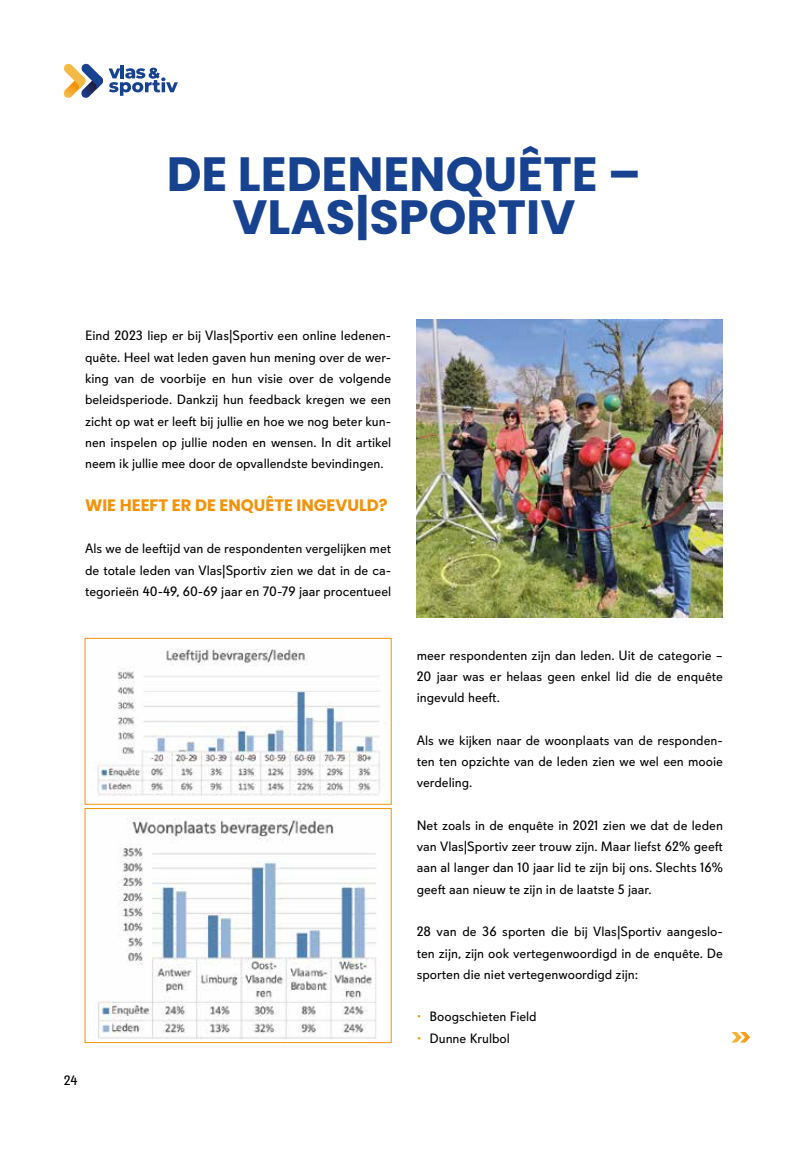
<style>
.page{position:relative;width:808px;height:1149px;background:#fff}
.page>*{position:absolute;margin:0;border:0;box-sizing:border-box;transform-origin:0 0}
.t1{font:700 48px/42.6px "Poppins";color:#174290;text-align:center}
.t2{font:700 16.5px "Poppins";color:#f39207}
.t3{font:13.5px/21.3px "Davis Sans";color:#000;text-align:justify}
.s1{color:#f39207}
</style>
<div class="page">
<img style="left:86px;top:90px;width:10px;height:8px">
<img style="left:64px;top:90px;width:22px;height:8px">
<svg style="left:64px;top:64px;width:39px;height:26px"></svg>
<svg style="left:109px;top:65px;width:69px;height:31px"></svg>
<img style="left:98px;top:818px;width:279px;height:221px">
<img style="left:97px;top:648px;width:284px;height:148px">
<div style="left:85px;top:638px;width:306px;height:166px;border:1px solid #f39207"></div>
<img style="left:417px;top:319px;width:306px;height:298px">
<svg style="left:731px;top:1032px;width:19px;height:10px"></svg>
<h1 class="t1" style="left:167px;top:153px;width:476px">DE LEDENENQUÊTE –<br>VLAS|SPORTIV</h1>
<p class="t3" style="left:85px;top:325px;width:308px">Eind 2023 liep er bij Vlas|Sportiv een online ledenen&shy;quête. Heel wat leden gaven hun mening over de wer&shy;king van de voorbije en hun visie over de volgende beleidsperiode. Dankzij hun feedback kregen we een zicht op wat er leeft bij jullie en hoe we nog beter kun&shy;nen inspelen op jullie noden en wensen. In dit artikel neem ik jullie mee door de opvallendste bevindingen.</p>
<p class="t2" style="left:85px;top:495px;width:304px">WIE HEEFT ER DE ENQUÊTE INGEVULD?</p>
<p class="t3" style="left:85px;top:538px;width:308px">Als we de leeftijd van de respondenten vergelijken met de totale leden van Vlas|Sportiv zien we dat in de ca&shy;tegorieën 40-49, 60-69 jaar en 70-79 jaar procentueel</p>
<p class="t3" style="left:64px;top:1069px;width:15px">24</p>
<p class="t3" style="left:417px;top:644px;width:308px">meer respondenten zijn dan leden. Uit de categorie – 20 jaar was er helaas geen enkel lid die de enquête ingevuld heeft.</p>
<p class="t3" style="left:417px;top:729px;width:308px">Als we kijken naar de woonplaats van de responden&shy;ten ten opzichte van de leden zien we wel een mooie verdeling.</p>
<p class="t3" style="left:417px;top:814px;width:308px">Net zoals in de enquête in 2021 zien we dat de leden van Vlas|Sportiv zeer trouw zijn. Maar liefst 62% geeft aan al langer dan 10 jaar lid te zijn bij ons. Slechts 16% geeft aan nieuw te zijn in de laatste 5 jaar.</p>
<p class="t3" style="left:417px;top:920px;width:308px">28 van de 36 sporten die bij Vlas|Sportiv aangeslo&shy;ten zijn, zijn ook vertegenwoordigd in de enquête. De sporten die niet vertegenwoordigd zijn:</p>
<p class="t3" style="left:417px;top:1005px;width:122px"><span class="s1">•</span> Boogschieten Field</p>
<p class="t3" style="left:417px;top:1027px;width:95px"><span class="s1">•</span> Dunne Krulbol</p>
</div>
